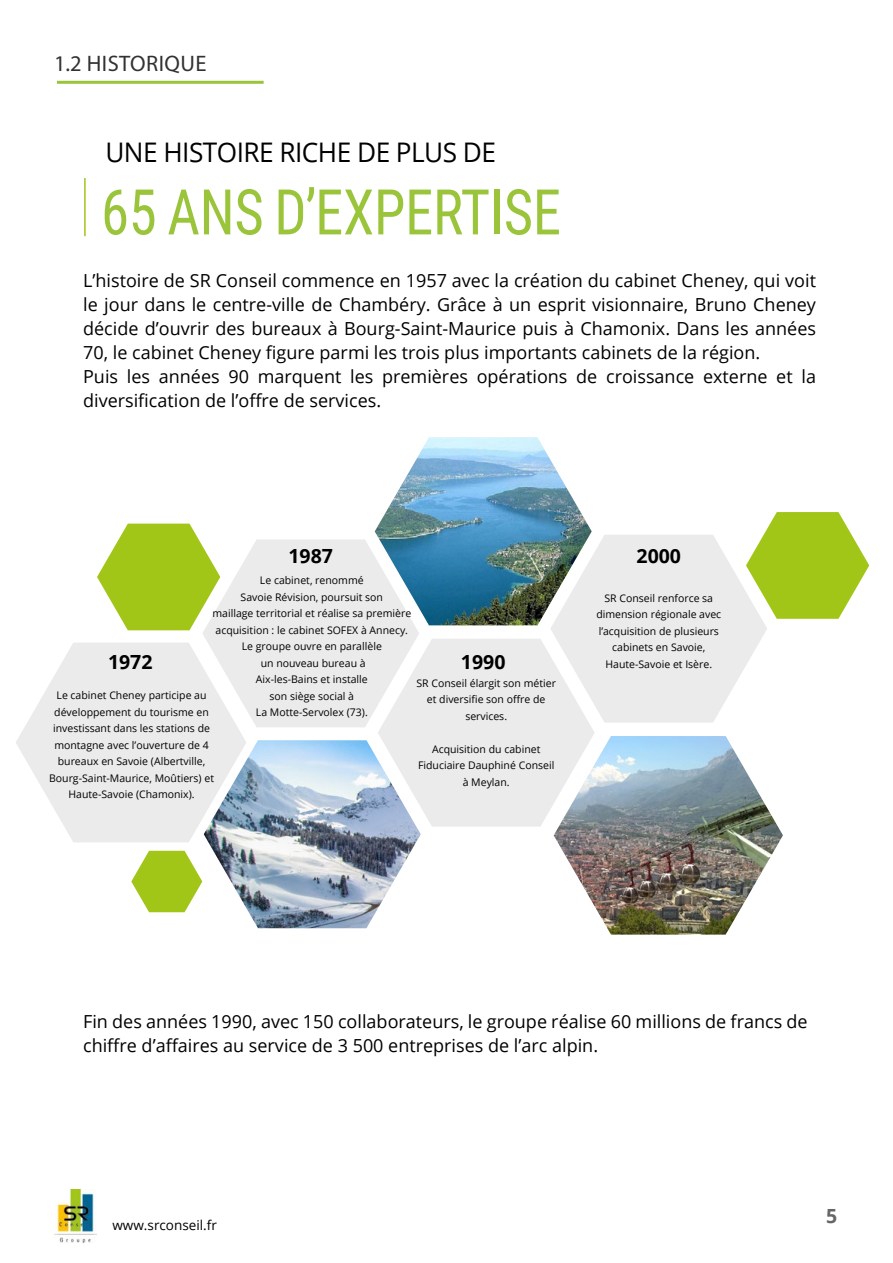
<style>
.page{position:relative;width:893px;height:1263px;background:#fff}
.page>*{position:absolute;margin:0;border:0;box-sizing:border-box;transform-origin:0 0}
.t1{font:63px "Roboto Condensed";letter-spacing:-.005em;color:#9ac43a;scale:.9 1}
.t2{font:27px "Open Sans";letter-spacing:-.02em;color:#000}
.t3{font:22.5px "Myriad Pro";letter-spacing:.02em;color:#313332}
.t4{font:700 19.5px "Open Sans";color:#000}
.t5{font:700 19.5px "Open Sans";color:#666665}
.t6{font:18px/24px "Open Sans";color:#000}
.t7{font:13.5px "Open Sans";color:#000}
.t8{font:10.5px/16.5px "Open Sans";color:#000;text-align:center}
</style>
<div class="page">
<img style="left:54px;top:1190px;width:43px;height:53px">
<hr style="left:84px;top:178px;width:2px;height:58px;background:#a2c617">
<svg style="left:16px;top:643px;width:81px;height:199px;fill:#ebebeb"></svg>
<img style="left:607px;top:928px;width:123px;height:6px">
<svg style="left:97px;top:437px;width:772px;height:491px"></svg>
<img style="left:204px;top:740px;width:217px;height:188px">
<hr style="left:57px;top:81px;width:207px;height:3px;background:#9ac43a">
<h3 class="t3" style="left:54px;top:50px;width:154px">1.2 HISTORIQUE</h3>
<h2 class="t2" style="left:105px;top:134px;width:392px">UNE HISTOIRE RICHE DE PLUS DE</h2>
<h1 class="t1" style="left:101px;top:168px;width:513px">65 ANS D’EXPERTISE</h1>
<p class="t6" style="left:83px;top:268px;width:734px">L’histoire de SR Conseil commence en 1957 avec la création du cabinet Cheney, qui voit le jour dans le centre-ville de Chambéry. Grâce à un esprit visionnaire, Bruno Cheney décide d’ouvrir des bureaux à Bourg-Saint-Maurice puis à Chamonix. Dans les années 70, le cabinet Cheney figure parmi les trois plus importants cabinets de la région.<br>Puis les années 90 marquent les premières opérations de croissance externe et la diversification de l’offre de services.</p>
<h3 class="t4" style="left:288px;top:542px;width:46px">1987</h3>
<p class="t8" style="left:212px;top:572px;width:200px">Le cabinet, renommé<br>Savoie Révision, poursuit son<br>maillage territorial et réalise sa première acquisition : le cabinet SOFEX à Annecy.<br>Le groupe ouvre en parallèle<br>un nouveau bureau à<br>Aix-les-Bains et installe<br>son siège social à<br>La Motte-Servolex (73).</p>
<h3 class="t4" style="left:461px;top:648px;width:46px">1990</h3>
<h3 class="t4" style="left:108px;top:648px;width:46px">1972</h3>
<p class="t8" style="left:416px;top:675px;width:141px">SR Conseil élargit son métier et diversifie son offre de services.</p>
<p class="t8" style="left:418px;top:741px;width:138px">Acquisition du cabinet<br>Fiduciaire Dauphiné Conseil à Meylan.</p>
<p class="t8" style="left:49px;top:687px;width:166px">Le cabinet Cheney participe au développement du tourisme en investissant dans les stations de montagne avec l’ouverture de 4 bureaux en Savoie (Albertville,<br>Bourg-Saint-Maurice, Moûtiers) et<br>Haute-Savoie (Chamonix).</p>
<h3 class="t4" style="left:636px;top:542px;width:46px">2000</h3>
<p class="t8" style="left:596px;top:589px;width:126px">SR Conseil renforce sa dimension régionale avec l’acquisition de plusieurs cabinets en Savoie,<br>Haute-Savoie et Isère.</p>
<h3 class="t6" style="left:83px;top:1009px;width:726px">Fin des années 1990, avec 150 collaborateurs, le groupe réalise 60 millions de francs de chiffre d’affaires au service de 3 500 entreprises de l’arc alpin.</h3>
<p class="t7" style="left:112px;top:1216px;width:106px">www.srconseil.fr</p>
<h3 class="t5" style="left:826px;top:1202px;width:13px">5</h3>
</div>
